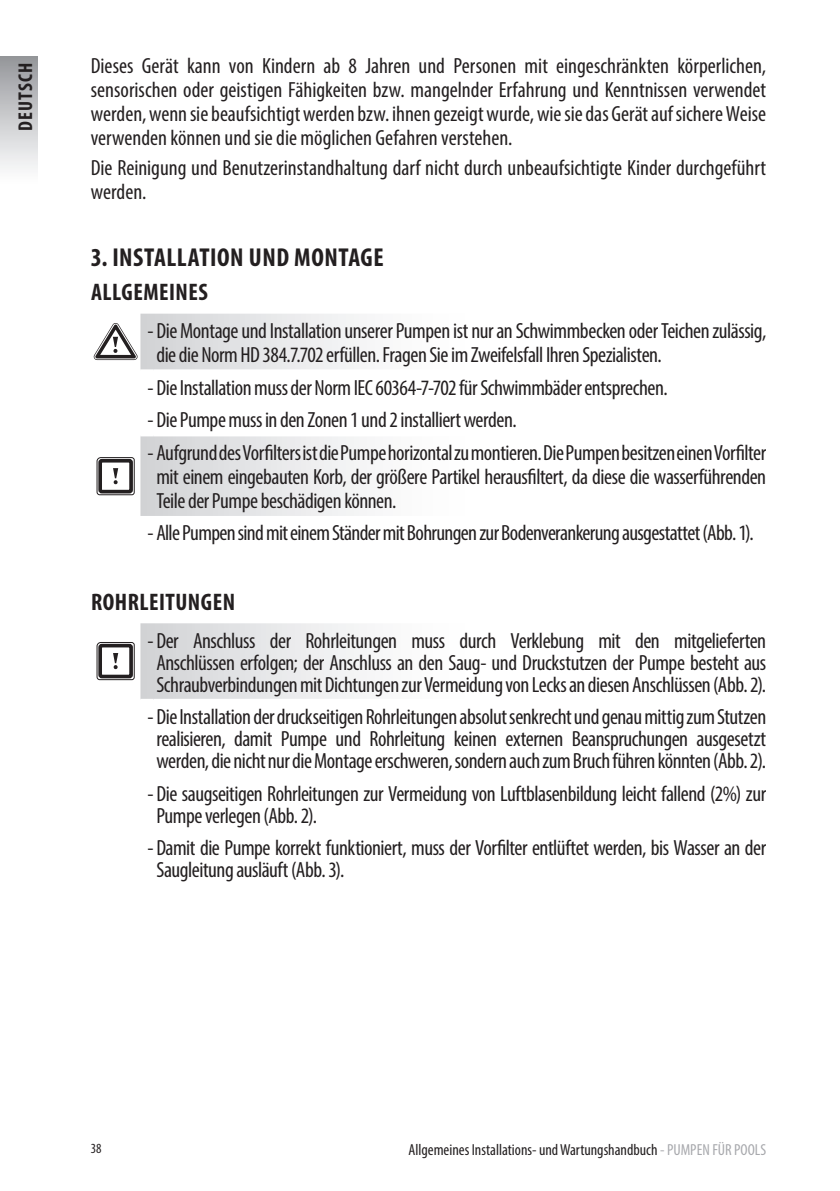
<style>
.page{position:relative;width:840px;height:1191px;background:#fff}
.page>*{position:absolute;margin:0;border:0;box-sizing:border-box;transform-origin:0 0}
.t1{font:700 condensed 26px "Myriad Pro";letter-spacing:.02em;color:#231f20}
.t2{font:700 condensed 24px "Myriad Pro";letter-spacing:.02em;color:#231f20}
.t3{font:condensed 22px/24px "Myriad Pro";letter-spacing:-.02em;color:#231f20}
.t4{font:condensed 22px/24px "Myriad Pro";color:#231f20}
.t5{font:700 condensed 20px "Myriad Pro";letter-spacing:.05em;color:#231f20}
.t6{font:condensed 16px "Myriad Pro";color:#231f20}
.t7{font:condensed 14px "Myriad Pro";color:#231f20}
.s1{color:#a8a9ad}
</style>
<div class="page">
<div style="left:0;top:57px;width:38px;height:128px;background:linear-gradient(to bottom,#97989d,#fff)"></div>
<svg style="left:140px;top:314px;width:219px;height:202px"></svg>
<svg style="left:140px;top:371px;width:219px;height:63px"></svg>
<svg style="left:140px;top:369px;width:13px;height:2px"></svg>
<hr style="left:153px;top:369px;width:612px;height:2px;background:#fff">
<svg style="left:140px;top:402px;width:13px;height:2px"></svg>
<hr style="left:153px;top:402px;width:612px;height:2px;background:#fff">
<svg style="left:140px;top:434px;width:13px;height:2px"></svg>
<hr style="left:153px;top:434px;width:612px;height:2px;background:#fff">
<svg style="left:94px;top:323px;width:43px;height:37px"></svg>
<svg style="left:96px;top:457px;width:39px;height:38px"></svg>
<div style="left:98px;top:459px;width:35px;height:34px;border:4px solid #231f20;border-radius:2px"></div>
<svg style="left:140px;top:623px;width:219px;height:76px"></svg>
<svg style="left:96px;top:642px;width:39px;height:38px"></svg>
<div style="left:98px;top:644px;width:35px;height:34px;border:4px solid #231f20;border-radius:2px"></div>
<p class="t5" style="left:13px;top:131px;width:69px;rotate:-90deg">DEUTSCH</p>
<p class="t3" style="left:91px;top:54px;width:676px;text-align:justify">Dieses Gerät kann von Kindern ab 8 Jahren und Personen mit eingeschränkten körperlichen, sensorischen oder geistigen Fähigkeiten bzw. mangelnder Erfahrung und Kenntnissen verwendet werden, wenn sie beaufsichtigt werden bzw. ihnen gezeigt wurde, wie sie das Gerät auf sichere Weise verwenden können und sie die möglichen Gefahren verstehen.</p>
<p class="t4" style="left:91px;top:155px;width:676px">Die Reinigung und Benutzerinstandhaltung darf nicht durch unbeaufsichtigte Kinder durchgeführt werden.</p>
<p class="t1" style="left:91px;top:240px;width:294px">3. INSTALLATION UND MONTAGE</p>
<p class="t2" style="left:91px;top:277px;width:118px">ALLGEMEINES</p>
<p class="t3" style="left:156px;top:319px;width:611px;text-indent:-9px">- Die Montage und Installation unserer Pumpen ist nur an Schwimmbecken oder Teichen zulässig, die die Norm HD 384.7.702 erfüllen. Fragen Sie im Zweifelsfall Ihren Spezialisten.</p>
<p class="t3" style="left:147px;top:375px;width:521px">- Die Installation muss der Norm IEC 60364-7-702 für Schwimmbäder entsprechen.</p>
<p class="t3" style="left:147px;top:408px;width:370px">- Die Pumpe muss in den Zonen 1 und 2 installiert werden.</p>
<p class="t3" style="left:156px;top:440px;width:611px;text-align:justify;text-indent:-9px">- Aufgrund des Vorfilters ist die Pumpe horizontal zu montieren. Die Pumpen besitzen einen Vorfilter mit einem eingebauten Korb, der größere Partikel herausfiltert, da diese die wasserführenden Teile der Pumpe beschädigen können.</p>
<p class="t3" style="left:147px;top:521px;width:607px">- Alle Pumpen sind mit einem Ständer mit Bohrungen zur Bodenverankerung ausgestattet (Abb. 1).</p>
<p class="t2" style="left:91px;top:586px;width:146px">ROHRLEITUNGEN</p>
<p class="t3" style="left:147px;top:629px;width:620px;line-height:22px;text-align:center">- Der Anschluss der Rohrleitungen muss durch Verklebung mit den mitgelieferten<br>Anschlüssen erfolgen; der Anschluss an den Saug- und Druckstutzen der Pumpe besteht aus<br>Schraubverbindungen mit Dichtungen zur Vermeidung von Lecks an diesen Anschlüssen (Abb. 2).</p>
<p class="t3" style="left:147px;top:706px;width:620px;line-height:22px;text-align:center">- Die Installation der druckseitigen Rohrleitungen absolut senkrecht und genau mittig zum Stutzen realisieren, damit Pumpe und Rohrleitung keinen externen Beanspruchungen ausgesetzt werden, die nicht nur die Montage erschweren, sondern auch zum Bruch führen könnten (Abb. 2).</p>
<p class="t3" style="left:156px;top:782px;width:611px;line-height:22px;text-indent:-9px">- Die saugseitigen Rohrleitungen zur Vermeidung von Luftblasenbildung leicht fallend (2%) zur<br>Pumpe verlegen (Abb. 2).</p>
<p class="t3" style="left:156px;top:837px;width:611px;line-height:22px;text-indent:-9px">- Damit die Pumpe korrekt funktioniert, muss der Vorfilter entlüftet werden, bis Wasser an der<br>Saugleitung ausläuft (Abb. 3).</p>
<p class="t7" style="left:91px;top:1140px;width:12px">38</p>
<p class="t6" style="left:408px;top:1139px;width:359px">Allgemeines Installations- und Wartungshandbuch <span class="s1">- PUMPEN FÜR POOLS</span></p>
</div>
